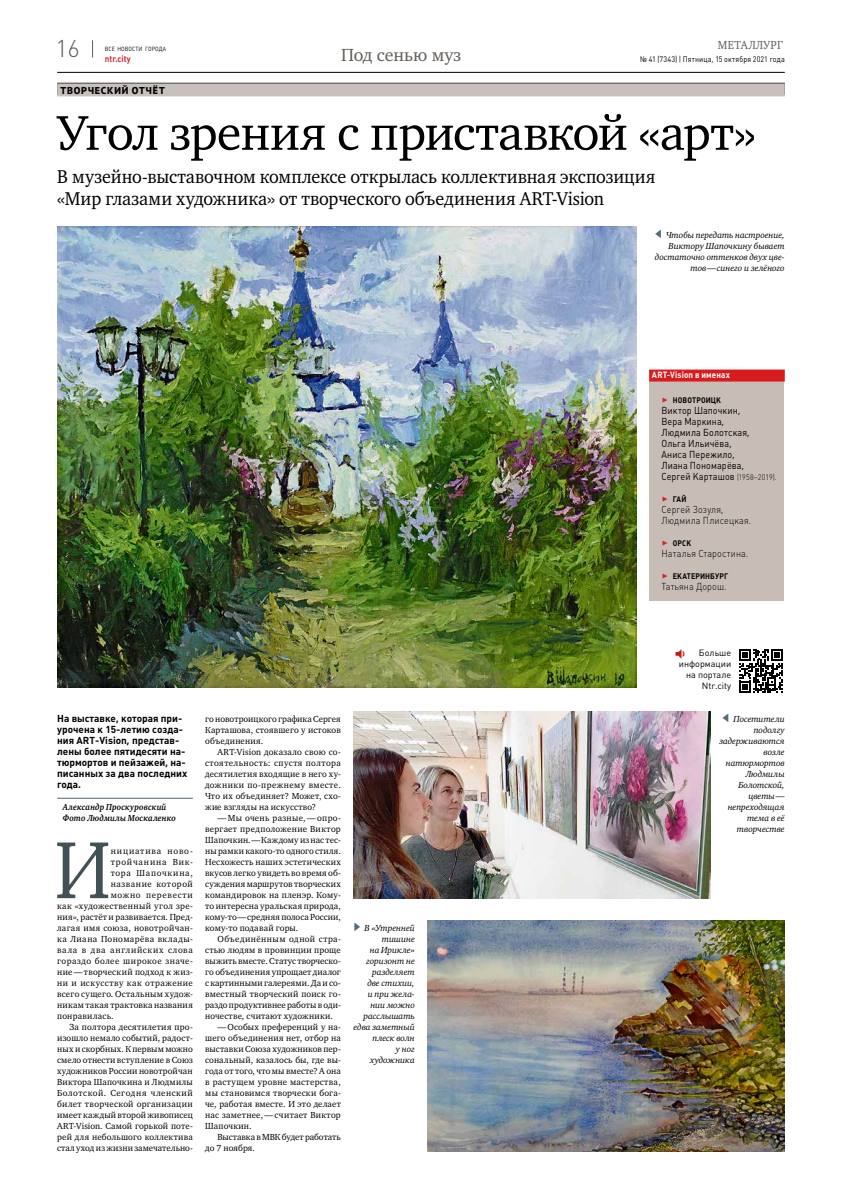
<style>
.page{position:relative;width:842px;height:1191px;background:#fff}
.page>*{position:absolute;margin:0;border:0;box-sizing:border-box;transform-origin:0 0}
.t1{font:82.9px "Charter C";color:#425155;scale:.9 1}
.t2{font:50px "Charter C";letter-spacing:-.015em;color:#000}
.t3{font:300 24px "Plumb";color:#625d58}
.t4{font:21px "Modern Pictograms";color:#536a77;scale:.67 1}
.t5{font:19px/22px "Charter C";color:#000;scale:.95 1}
.t6{font:18px "Charter C";color:#625d58}
.t7{font:12px "Charter C";letter-spacing:.03em;color:#625d58;scale:.92 1}
.t8{font:700 10px/11px "Plumb";color:#000}
.t9{font:10px/11px "Plumb";letter-spacing:.01em;color:#000;scale:.9 1}
.t10{font:300 10px/11px "Plumb";letter-spacing:.01em;color:#000;scale:.9 1}
.t11{font:800 10px "PT Sans Pro";letter-spacing:.09em;color:#000}
.t12{font:9px/11px "Charter C";letter-spacing:.025em;color:#000;text-align:justify}
.t13{font:italic 9px/11px "Charter C";letter-spacing:-.01em;color:#000;text-align:right}
.t14{font:9px "Charter C";letter-spacing:.005em;color:#000}
.t15{font:9px "Charter C";color:#000}
.t16{font:9px "Charter C";letter-spacing:.08em;color:#000}
.t17{font:9px "Charter C";letter-spacing:.055em;color:#000}
.t18{font:italic 700 9px/11px "Charter C";letter-spacing:.015em;color:#000;scale:.9 1}
.t19{font:9px "Charter C";letter-spacing:.06em;color:#000}
.t20{font:9px/11px "Plumb";color:#000;text-align:right}
.t21{font:9px "Charter C";letter-spacing:.05em;color:#000}
.t22{font:9px "Charter C";letter-spacing:-.005em;color:#000}
.t23{font:9px "Charter C";letter-spacing:.045em;color:#000}
.t24{font:9px "Plumb Bold C";letter-spacing:.015em;color:#fff;scale:.9 1}
.t25{font:9px "Charter C";letter-spacing:.095em;color:#000}
.t26{font:9px "Charter C";letter-spacing:.1em;color:#000}
.t27{font:700 9px "Plumb";letter-spacing:.005em;color:#d52535;scale:.9 1}
.t28{font:8px "Plumb";letter-spacing:.015em;color:#000;scale:.9 1}
.t29{font:700 8px "Plumb";letter-spacing:.015em;color:#000;scale:.9 1}
.t30{font:6px "Plumb";letter-spacing:.015em;color:#000;scale:.9 1}
.s1{font-family:"Modern Pictograms";font-weight:400;font-size:12px;color:#cc272a}
.s2{font-weight:300;font-size:8px}
.s3{font-family:"Modern Pictograms";font-size:16px;color:#c51812}
</style>
<div class="page">
<hr style="left:57px;top:72px;width:728px;height:1px;background:#000">
<svg style="left:92px;top:40px;width:1px;height:18px"></svg>
<div style="left:650px;top:381px;width:134px;height:219px;background:#c8bcb7"></div>
<img style="left:57px;top:227px;width:580px;height:460px">
<div style="left:57px;top:83px;width:728px;height:13px;background:#c8c0bc"></div>
<hr style="left:57px;top:797px;width:136px;height:1px;background:#50636d">
<img style="left:353px;top:711px;width:358px;height:187px">
<img style="left:427px;top:920px;width:358px;height:231px">
<svg style="left:739px;top:649px;width:44px;height:44px"></svg>
<div style="left:649px;top:369px;width:136px;height:12px;background:#d81c1e"></div>
<h3 class="t3" style="left:55px;top:35px;width:26px">16</h3>
<p class="t30" style="left:105px;top:45px;width:70px">ВСЕ НОВОСТИ ГОРОДА</p>
<p class="t27" style="left:105px;top:53px;width:30px">ntr.city</p>
<p class="t28" style="left:640px;top:54px;width:162px">№ 41 (7343) | Пятница, 15 октября 2021 года</p>
<p class="t11" style="left:60px;top:84px;width:106px">ТВОРЧЕСКИЙ ОТЧЁТ</p>
<h2 class="t2" style="left:57px;top:105px;width:700px">Угол зрения с приставкой «арт»</h2>
<h3 class="t7" style="left:718px;top:39px;width:72px">МЕТАЛЛУРГ</h3>
<h3 class="t6" style="left:341px;top:44px;width:122px">Под сенью муз</h3>
<h3 class="t5" style="left:57px;top:165px;width:631px">В музейно-выставочном комплексе открылась коллективная экспозиция «Мир глазами художника» от творческого объединения ART-Vision</h3>
<h3 class="t4" style="left:655px;top:222px;width:13px">&lt;</h3>
<p class="t13" style="left:655px;top:229px;width:131px">Чтобы передать настроение,<br>Виктору Шапочкину бывает достаточно оттенков двух цве&shy;тов—синего и зелёного</p>
<p class="t24" style="left:652px;top:370px;width:88px">ART-Vision в именах</p>
<p class="t29" style="left:661px;top:395px;width:68px"><span class="s1">&gt;</span> НОВОТРОИЦК</p>
<p class="t9" style="left:661px;top:405px;width:129px">Виктор Шапочкин,<br>Вера Маркина,<br>Людмила Болотская,<br>Ольга Ильичёва,<br>Аниса Пережило,<br>Лиана Пономарёва,<br>Сергей Карташов <span class="s2">(1958–2019).</span></p>
<p class="t29" style="left:661px;top:494px;width:29px"><span class="s1">&gt;</span> ГАЙ</p>
<p class="t10" style="left:661px;top:504px;width:101px">Сергей Зозуля,<br>Людмила Плисецкая.</p>
<p class="t29" style="left:661px;top:538px;width:34px"><span class="s1">&gt;</span> ОРСК</p>
<p class="t10" style="left:661px;top:548px;width:98px">Наталья Старостина.</p>
<p class="t29" style="left:661px;top:571px;width:76px"><span class="s1">&gt;</span> ЕКАТЕРИНБУРГ</p>
<p class="t10" style="left:661px;top:581px;width:74px">Татьяна Дорош.</p>
<p class="t8" style="left:57px;top:713px;width:132px">На выставке, которая при&shy;урочена к 15-летию созда&shy;ния ART-Vision, представ&shy;лены более пятидесяти на&shy;тюрмортов и пейзажей, на&shy;писанных за два последних года.</p>
<p class="t18" style="left:63px;top:802px;width:127px">Александр Проскуровский<br>Фото Людмилы Москаленко</p>
<h1 class="t1" style="left:55px;top:824px;width:64px">И</h1>
<p class="t25" style="left:111px;top:846px;width:84px">нициатива ново-</p>
<p class="t26" style="left:111px;top:857px;width:84px">тройчанина Вик-</p>
<p class="t16" style="left:111px;top:868px;width:84px">тора Шапочкина,</p>
<p class="t19" style="left:111px;top:879px;width:84px">название которой</p>
<p class="t16" style="left:111px;top:890px;width:84px">можно перевести</p>
<p class="t12" style="left:57px;top:900px;width:137px">как «художественный угол зре-</p>
<p class="t12" style="left:57px;top:911px;width:137px">ния», растёт и развивается. Пред-</p>
<p class="t12" style="left:57px;top:922px;width:137px">лагая имя союза, новотройчан-</p>
<p class="t23" style="left:57px;top:934px;width:137px">ка Лиана Пономарёва вклады-</p>
<p class="t16" style="left:57px;top:945px;width:137px">вала в два английских слова</p>
<p class="t21" style="left:57px;top:956px;width:137px">гораздо более широкое значе-</p>
<p class="t12" style="left:57px;top:966px;width:137px">ние—творческий подход к жиз-</p>
<p class="t17" style="left:57px;top:978px;width:137px">ни и искусству как отражение</p>
<p class="t12" style="left:57px;top:988px;width:137px">всего сущего. Остальным худож-</p>
<p class="t12" style="left:57px;top:999px;width:137px">никам такая трактовка названия</p>
<p class="t12" style="left:57px;top:1010px;width:58px">понравилась.</p>
<p class="t12" style="left:70px;top:1021px;width:125px">За полтора десятилетия про-</p>
<p class="t12" style="left:57px;top:1032px;width:137px">изошло немало событий, радост-</p>
<p class="t15" style="left:57px;top:1044px;width:137px">ных и скорбных. К первым можно</p>
<p class="t12" style="left:57px;top:1054px;width:137px">смело отнести вступление в Союз</p>
<p class="t12" style="left:57px;top:1065px;width:137px">художников России новотройчан</p>
<p class="t12" style="left:57px;top:1076px;width:137px">Виктора Шапочкина и Людмилы</p>
<p class="t19" style="left:57px;top:1088px;width:137px">Болотской. Сегодня членский</p>
<p class="t12" style="left:57px;top:1098px;width:137px">билет творческой организации</p>
<p class="t12" style="left:57px;top:1109px;width:137px">имеет каждый второй живописец</p>
<p class="t14" style="left:57px;top:1121px;width:137px">ART-Vision. Самой горькой поте-</p>
<p class="t12" style="left:57px;top:1131px;width:137px">рей для небольшого коллектива</p>
<p class="t14" style="left:57px;top:1143px;width:137px">стал уход из жизни замечательно-</p>
<p class="t12" style="left:205px;top:713px;width:137px">го новотроицкого графика Сергея Карташова, стоявшего у истоков объединения.</p>
<p class="t12" style="left:205px;top:746px;width:137px;text-indent:12px">ART-Vision доказало свою со&shy;стоятельность: спустя полтора десятилетия входящие в него ху&shy;дожники по-прежнему вместе.<br>Что их объединяет? Может, схо&shy;жие взгляды на искусство?</p>
<p class="t12" style="left:205px;top:812px;width:137px;text-indent:12px">—Мы очень разные,—опро&shy;вергает предположение Виктор Шапочкин.—Каждому из нас тес&shy;ны рамки какого-то одного стиля.<br>Несхожесть наших эстетических вкусов легко увидеть во время об&shy;суждения маршрутов творческих командировок на пленэр. Кому&shy;то интересна уральская природа, кому-то—средняя полоса России, кому-то подавай горы.</p>
<p class="t17" style="left:217px;top:934px;width:125px">Объединённым одной стра-</p>
<p class="t12" style="left:205px;top:944px;width:137px">стью людям в провинции проще</p>
<p class="t15" style="left:205px;top:956px;width:137px">выжить вместе. Статус творческо-</p>
<p class="t12" style="left:205px;top:966px;width:137px">го объединения упрощает диалог</p>
<p class="t12" style="left:205px;top:977px;width:137px">с картинными галереями. Да и со-</p>
<p class="t12" style="left:205px;top:988px;width:137px">вместный творческий поиск го-</p>
<p class="t14" style="left:205px;top:1000px;width:137px">раздо продуктивнее работы в оди-</p>
<p class="t12" style="left:205px;top:1010px;width:129px">ночестве, считают художники.</p>
<p class="t12" style="left:217px;top:1021px;width:125px">—Особых преференций у на-</p>
<p class="t12" style="left:205px;top:1032px;width:137px">шего объединения нет, отбор на</p>
<p class="t14" style="left:205px;top:1044px;width:137px">выставки Союза художников пер-</p>
<p class="t12" style="left:205px;top:1054px;width:137px">сональный, казалось бы, где вы-</p>
<p class="t12" style="left:205px;top:1065px;width:137px">года от того, что мы вместе? А она</p>
<p class="t12" style="left:205px;top:1076px;width:137px">в растущем уровне мастерства,</p>
<p class="t12" style="left:205px;top:1087px;width:137px">мы становимся творчески бога-</p>
<p class="t12" style="left:205px;top:1098px;width:137px">че, работая вместе. И это делает</p>
<p class="t12" style="left:205px;top:1109px;width:137px">нас заметнее,—считает Виктор</p>
<p class="t12" style="left:205px;top:1120px;width:48px">Шапочкин.</p>
<p class="t22" style="left:217px;top:1132px;width:125px">Выставка в МВК будет работать</p>
<p class="t14" style="left:205px;top:1143px;width:51px">до 7 ноября.</p>
<h3 class="t4" style="left:353px;top:915px;width:13px">&gt;</h3>
<p class="t13" style="left:354px;top:922px;width:63px">В «Утренней тишине<br>на Ирикле» горизонт не разделяет<br>две стихии,<br>и при жела&shy;нии можно расслышать едва заметный плеск волн<br>у ног художника</p>
<p class="t20" style="left:674px;top:647px;width:58px"><span class="s3">1</span> Больше информации на портале<br>Ntr.city</p>
<h3 class="t4" style="left:722px;top:706px;width:13px">&lt;</h3>
<p class="t13" style="left:719px;top:713px;width:67px">Посетители подолгу задерживаются возле натюрмортов<br>Людмилы<br>Болотской, цветы— непреходящая тема в её творчестве</p>
</div>
